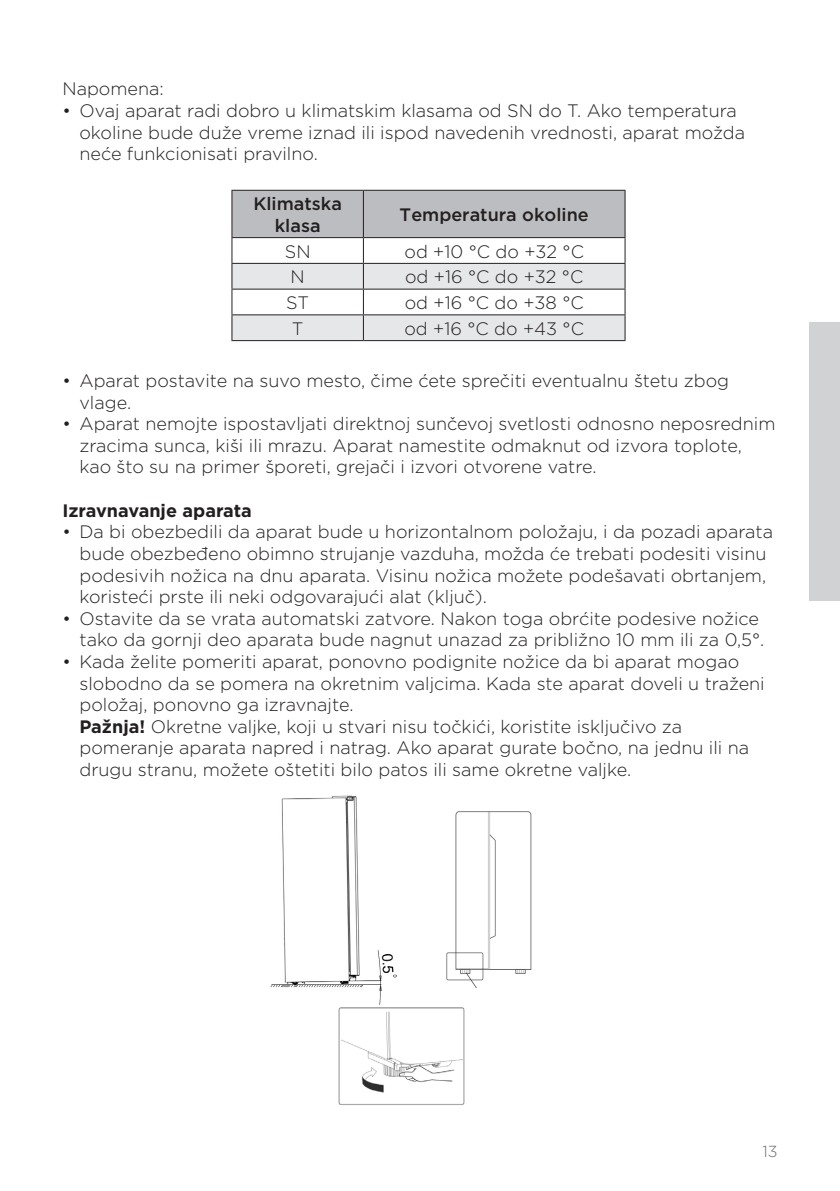
<style>
.page{position:relative;width:840px;height:1191px;background:#fff}
.page>*{position:absolute;margin:0;border:0;box-sizing:border-box;transform-origin:0 0}
.seznam{font:300 18px/21.6px "Gotham";color:#231f20}
.besedilo_drobno{font:300 18px "Gotham";color:#231f20}
.besedilo_drobno-2{font:500 18px/21.6px "Gotham";color:#231f20;text-align:center}
.seznam-2{font:700 18px "Gotham";color:#231f20}
.t1{font:300 16px "Gotham";color:#6c6d70}
.s1{font-weight:700}
</style>
<div class="page">
<div style="left:808px;top:322px;width:31px;height:279px;background:#d1d2d4"></div>
<svg style="left:231px;top:190px;width:394px;height:150px"></svg>
<hr style="left:231px;top:340px;width:132px;height:1px;background:#231f20">
<hr style="left:363px;top:340px;width:262px;height:1px;background:#231f20">
<img style="left:270px;top:795px;width:127px;height:210px">
<img style="left:446px;top:811px;width:86px;height:177px">
<img style="left:338px;top:1007px;width:127px;height:98px">
<div style="left:384px;top:1087px;width:54px;height:15px;background:#fff"></div>
<div style="left:391px;top:1076px;width:12px;height:15px;background:#fff;border:1px solid #fff"></div>
<p class="seznam" style="left:62px;top:78px;width:103px">Napomena:</p>
<p class="seznam" style="left:79px;top:99px;width:666px;text-indent:-17px">• Ovaj aparat radi dobro u klimatskim klasama od SN do T. Ako temperatura okoline bude duže vreme iznad ili ispod navedenih vrednosti, aparat možda neće funkcionisati pravilno.</p>
<p class="besedilo_drobno-2" style="left:253px;top:193px;width:90px">Klimatska klasa</p>
<p class="besedilo_drobno-2" style="left:399px;top:204px;width:190px">Temperatura okoline</p>
<p class="besedilo_drobno" style="left:284px;top:240px;width:27px">SN</p>
<p class="besedilo_drobno" style="left:404px;top:240px;width:181px">od +10 °C do +32 °C</p>
<p class="besedilo_drobno" style="left:290px;top:266px;width:16px">N</p>
<p class="besedilo_drobno" style="left:405px;top:266px;width:180px">od +16 °C do +32 °C</p>
<p class="besedilo_drobno" style="left:286px;top:291px;width:25px">ST</p>
<p class="besedilo_drobno" style="left:404px;top:291px;width:180px">od +16 °C do +38 °C</p>
<p class="besedilo_drobno" style="left:292px;top:317px;width:13px">T</p>
<p class="besedilo_drobno" style="left:404px;top:317px;width:181px">od +16 °C do +43 °C</p>
<p class="seznam" style="left:79px;top:369px;width:651px;text-indent:-17px">• Aparat postavite na suvo mesto, čime ćete sprečiti eventualnu štetu zbog vlage.</p>
<p class="seznam" style="left:79px;top:412px;width:697px;text-indent:-17px">• Aparat nemojte ispostavljati direktnoj sunčevoj svetlosti odnosno neposrednim zracima sunca, kiši ili mrazu. Aparat namestite odmaknut od izvora toplote, kao što su na primer šporeti, grejači i izvori otvorene vatre.</p>
<p class="seznam-2" style="left:62px;top:498px;width:191px">Izravnavanje aparata</p>
<p class="seznam" style="left:79px;top:520px;width:694px;text-indent:-17px">• Da bi obezbedili da aparat bude u horizontalnom položaju, i da pozadi aparata bude obezbeđeno obimno strujanje vazduha, možda će trebati podesiti visinu podesivih nožica na dnu aparata. Visinu nožica možete podešavati obrtanjem, koristeći prste ili neki odgovarajući alat (ključ).</p>
<p class="seznam" style="left:62px;top:607px;width:703px;text-align:right">• Ostavite da se vrata automatski zatvore. Nakon toga obrćite podesive nožice tako da gornji deo aparata bude nagnut unazad za približno 10 mm ili za 0,5°.</p>
<p class="seznam" style="left:79px;top:650px;width:686px;text-indent:-17px">• Kada želite pomeriti aparat, ponovno podignite nožice da bi aparat mogao slobodno da se pomera na okretnim valjcima. Kada ste aparat doveli u traženi položaj, ponovno ga izravnajte.</p>
<p class="seznam" style="left:79px;top:715px;width:671px"><span class="s1">Pažnja!</span> Okretne valjke, koji u stvari nisu točkići, koristite isključivo za pomeranje aparata napred i natrag. Ako aparat gurate bočno, na jednu ili na drugu stranu, možete oštetiti bilo patos ili same okretne valjke.</p>
<p class="t1" style="left:762px;top:1140px;width:17px">13</p>
</div>
